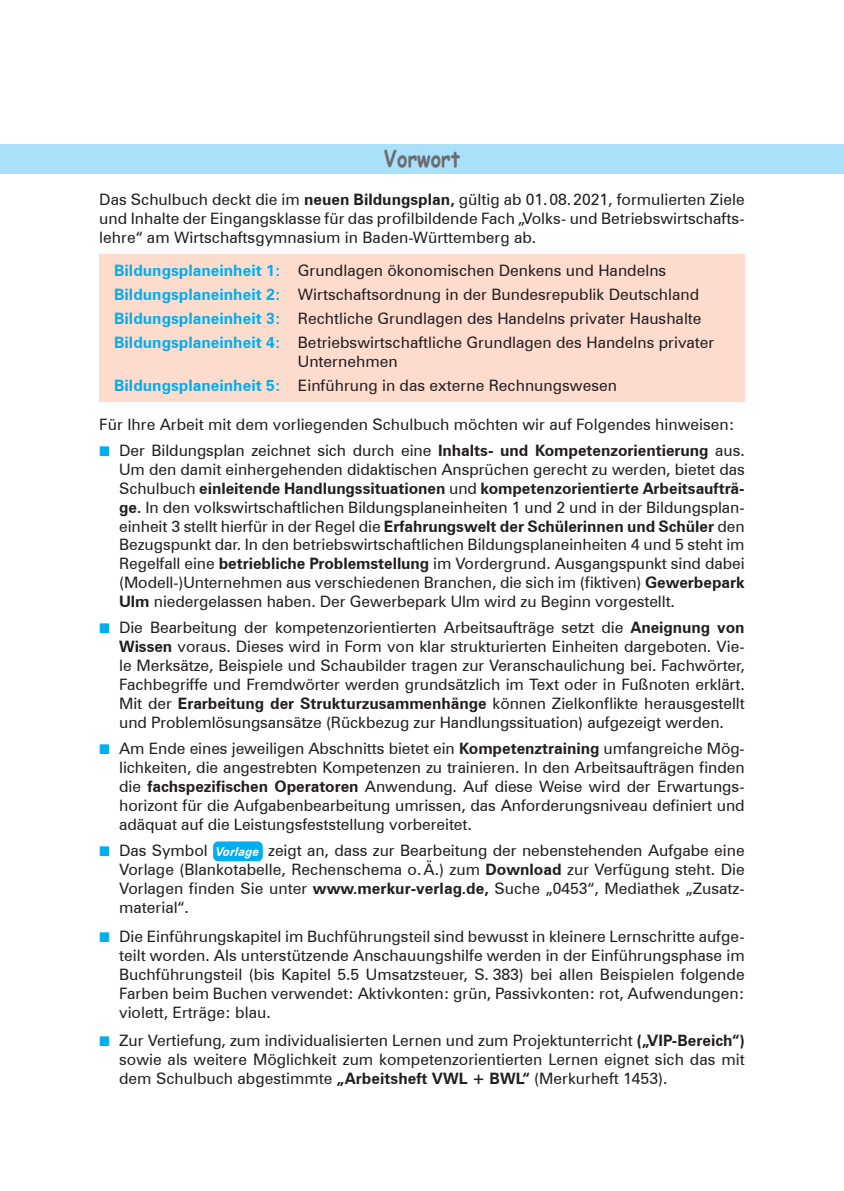
<style>
.page{position:relative;width:844px;height:1191px;background:#fff}
.page>*{position:absolute;margin:0;border:0;box-sizing:border-box;transform-origin:0 0}
.Vorwort{font:700 22.75px "Comic Sans MS";color:#6c6d70;scale:.87 1}
.Fließtext{font:15.75px/18.9px "Zurich BT";color:#231f20;text-align:justify}
.Grundtext_hbf-Mitte{font:italic 700 12.25px "Zurich BT";color:#fff}
.s1{font-weight:700}
.s2{font-weight:700;color:#00aeef}
.s3{font-family:"Uni Math";font-size:14px;color:#00aeef}
</style>
<div class="page">
<div style="left:0;top:144px;width:843px;height:30px;background:#aae0f9"></div>
<div style="left:99px;top:254px;width:645px;height:34px;background:#fddcce"></div>
<div style="left:99px;top:278px;width:645px;height:33px;background:#fddcce"></div>
<div style="left:99px;top:302px;width:645px;height:33px;background:#fddcce"></div>
<div style="left:99px;top:326px;width:645px;height:52px;background:#fddcce"></div>
<div style="left:99px;top:369px;width:645px;height:33px;background:#fddcce"></div>
<div style="left:213px;top:841px;width:50px;height:20px;background:#00aeef;border-radius:5px"></div>
<p class="Vorwort" style="left:384px;top:142px;width:89px">Vorwort</p>
<p class="Fließtext" style="left:99px;top:190px;width:646px">Das Schulbuch deckt die im <span class="s1">neuen Bildungsplan,</span> gültig ab 01.08.2021, formulierten Ziele und Inhalte der Eingangsklasse für das profilbildende Fach „Volks- und Betriebswirtschafts&shy;lehre“ am Wirtschaftsgymnasium in Baden-Württemberg ab.</p>
<p class="Fließtext" style="left:114px;top:261px;width:553px"><span class="s2">Bildungsplaneinheit 1:</span> Grundlagen ökonomischen Denkens und Handelns</p>
<p class="Fließtext" style="left:114px;top:285px;width:586px"><span class="s2">Bildungsplaneinheit 2:</span> Wirtschaftsordnung in der Bundesrepublik Deutschland</p>
<p class="Fließtext" style="left:114px;top:309px;width:588px"><span class="s2">Bildungsplaneinheit 3:</span> Rechtliche Grundlagen des Handelns privater Haushalte</p>
<p class="Fließtext" style="left:298px;top:333px;width:418px;text-indent:-184px"><span class="s2">Bildungsplaneinheit 4:</span> Betriebswirtschaftliche Grundlagen des Handelns privater<br>Unternehmen</p>
<p class="Fließtext" style="left:114px;top:375px;width:504px"><span class="s2">Bildungsplaneinheit 5:</span> Einführung in das externe Rechnungswesen</p>
<p class="Fließtext" style="left:99px;top:414px;width:636px">Für Ihre Arbeit mit dem vorliegenden Schulbuch möchten wir auf Folgendes hinweisen:</p>
<p class="Fließtext" style="left:119px;top:441px;width:627px;text-indent:-20px"><span class="s3">■</span> Der Bildungsplan zeichnet sich durch eine <span class="s1">Inhalts- und Kompetenzorientierung</span> aus.<br>Um den damit einhergehenden didaktischen Ansprüchen gerecht zu werden, bietet das Schulbuch <span class="s1">einleitende Handlungssituationen</span> und <span class="s1">kompetenzorientierte Arbeitsaufträ&shy;ge.</span> In den volkswirtschaftlichen Bildungsplaneinheiten 1 und 2 und in der Bildungsplan&shy;einheit 3 stellt hierfür in der Regel die <span class="s1">Erfahrungswelt der Schülerinnen und Schüler</span> den Bezugspunkt dar. In den betriebswirtschaftlichen Bildungsplaneinheiten 4 und 5 steht im Regelfall eine <span class="s1">betriebliche Problemstellung</span> im Vordergrund. Ausgangspunkt sind dabei (Modell-)Unternehmen aus verschiedenen Branchen, die sich im (fiktiven) <span class="s1">Gewerbepark Ulm</span> niedergelassen haben. Der Gewerbepark Ulm wird zu Beginn vorgestellt.</p>
<p class="Fließtext" style="left:119px;top:618px;width:627px;text-indent:-20px"><span class="s3">■</span> Die Bearbeitung der kompetenzorientierten Arbeitsaufträge setzt die <span class="s1">Aneignung von Wissen</span> voraus. Dieses wird in Form von klar strukturierten Einheiten dargeboten. Vie&shy;le Merksätze, Beispiele und Schaubilder tragen zur Veranschaulichung bei. Fachwörter, Fachbegriffe und Fremdwörter werden grundsätzlich im Text oder in Fußnoten erklärt.<br>Mit der <span class="s1">Erarbeitung der Strukturzusammenhänge</span> können Zielkonflikte herausgestellt und Problemlösungsansätze (Rückbezug zur Handlungssituation) aufgezeigt werden.</p>
<p class="Fließtext" style="left:119px;top:739px;width:627px;text-indent:-20px"><span class="s3">■</span> Am Ende eines jeweiligen Abschnitts bietet ein <span class="s1">Kompetenztraining</span> umfangreiche Mög&shy;lichkeiten, die angestrebten Kompetenzen zu trainieren. In den Arbeitsaufträgen finden die <span class="s1">fachspezifischen Operatoren</span> Anwendung. Auf diese Weise wird der Erwartungs&shy;horizont für die Aufgabenbearbeitung umrissen, das Anforderungsniveau definiert und adäquat auf die Leistungsfeststellung vorbereitet.</p>
<p class="Fließtext" style="left:99px;top:841px;width:110px"><span class="s3">■</span> Das Symbol</p>
<p class="Grundtext_hbf-Mitte" style="left:216px;top:844px;width:45px">Vorlage</p>
<p class="Fließtext" style="left:119px;top:841px;width:627px;text-indent:149px">zeigt an, dass zur Bearbeitung der nebenstehenden Aufgabe eine Vorlage (Blankotabelle, Rechenschema o.Ä.) zum <span class="s1">Download</span> zur Verfügung steht. Die Vorlagen finden Sie unter <span class="s1">www.merkur-verlag.de,</span> Suche „0453“, Mediathek „Zusatz&shy;material“.</p>
<p class="Fließtext" style="left:119px;top:926px;width:627px;text-indent:-20px"><span class="s3">■</span> Die Einführungskapitel im Buchführungsteil sind bewusst in kleinere Lernschritte aufge&shy;teilt worden. Als unterstützende Anschauungshilfe werden in der Einführungsphase im Buchführungsteil (bis Kapitel 5.5 Umsatzsteuer, S. 383) bei allen Beispielen folgende Farben beim Buchen verwendet: Aktivkonten: grün, Passivkonten: rot, Aufwendungen: violett, Erträge: blau.</p>
<p class="Fließtext" style="left:119px;top:1031px;width:627px;text-indent:-20px"><span class="s3">■</span> Zur Vertiefung, zum individualisierten Lernen und zum Projektunterricht <span class="s1">(„VIP-Bereich“) </span>sowie als weitere Möglichkeit zum kompetenzorientierten Lernen eignet sich das mit dem Schulbuch abgestimmte <span class="s1">„Arbeitsheft VWL + BWL“</span> (Merkurheft 1453).</p>
</div>
